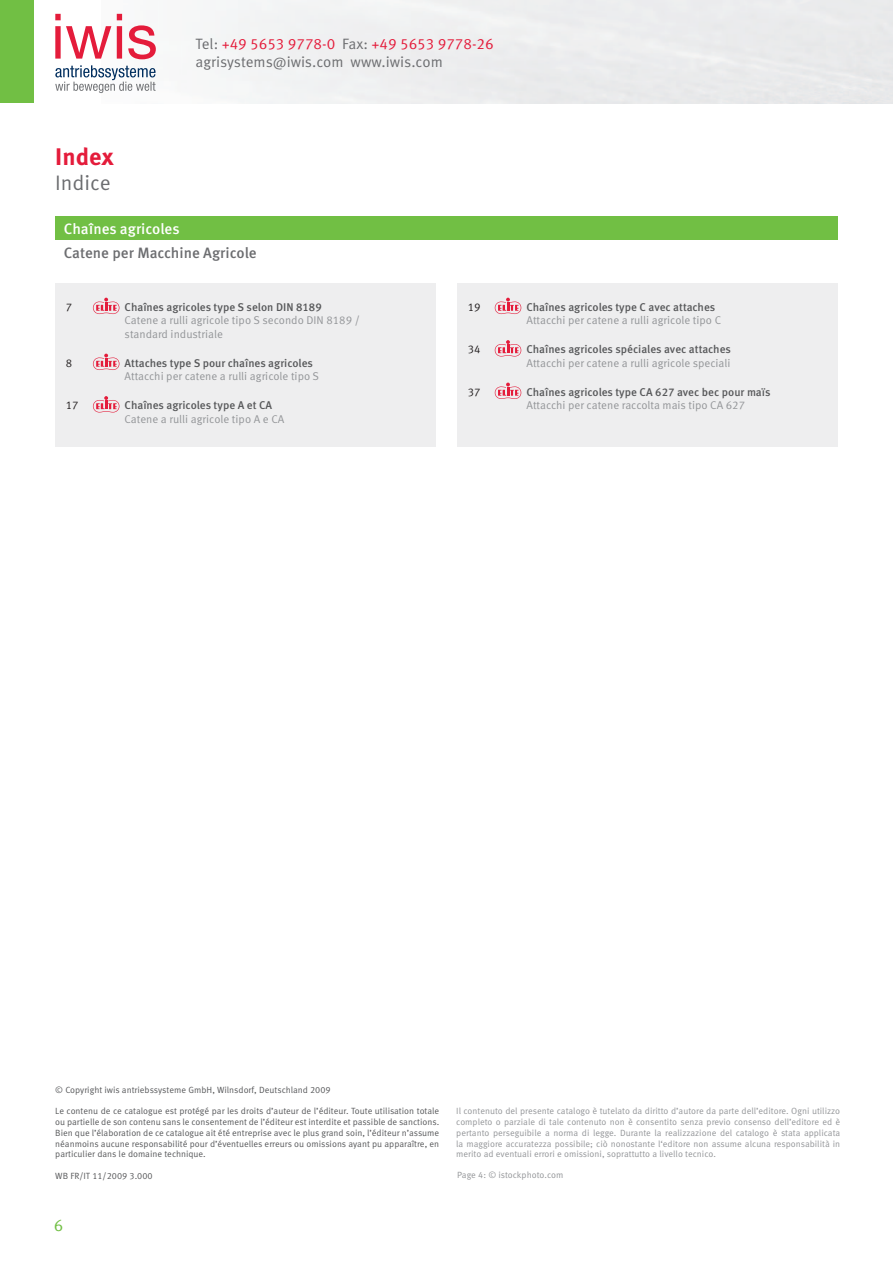
<style>
.page{position:relative;width:893px;height:1263px;background:#fff}
.page>*{position:absolute;margin:0;border:0;box-sizing:border-box;transform-origin:0 0}
.Headline{font:700 24px "Meta OT";color:#e41c3b}
.Subhead{font:21px "Meta OT";color:#6c6d70}
.t1{font:16.5px "Meta OT";color:#71bf44}
.t2{font:15px/18px "Meta OT";color:#6c6d70}
.Überschrift_1{font:500 15px "Meta OT";color:#6c6d70}
.Überschrift_1-2{font:500 15px "Meta OT";color:#fff}
.t3{font:11.25px/13.5px "Meta OT";color:#939598}
.t4{font:500 11.25px/13.5px "Meta OT";color:#57585a}
.t5{font:11.25px "Meta OT";color:#231f20}
.t6{font:9px/10.8px "Meta OT";color:#57585a;text-align:justify}
.t7{font:9px/10.8px "Meta OT";color:#939598;text-align:justify}
.s1{color:#e41c3b}
.s2{font-weight:500;color:#57585a}
.s3{font-weight:400;color:#939598}
</style>
<div class="page">
<div style="left:0;top:0;width:34px;height:103px;background:#71bf44"></div>
<svg style="left:55px;top:65px;width:101px;height:28px"></svg>
<svg style="left:55px;top:14px;width:101px;height:45px"></svg>
<div style="left:55px;top:283px;width:381px;height:164px;background:#eeeeef"></div>
<div style="left:457px;top:283px;width:381px;height:164px;background:#eeeeef"></div>
<svg style="left:495px;top:298px;width:26px;height:16px"></svg>
<svg style="left:495px;top:340px;width:26px;height:17px"></svg>
<svg style="left:495px;top:383px;width:26px;height:16px"></svg>
<svg style="left:93px;top:298px;width:26px;height:16px"></svg>
<svg style="left:93px;top:354px;width:26px;height:16px"></svg>
<svg style="left:93px;top:396px;width:26px;height:16px"></svg>
<div style="left:55px;top:217px;width:783px;height:23px;background:#71bf44"></div>
<h3 class="t2" style="left:196px;top:35px;width:300px">Tel: <span class="s1">+49 5653 9778-0</span> Fax: <span class="s1">+49 5653 9778-26 </span>agrisystems@iwis.com www.iwis.com</h3>
<p class="Headline" style="left:55px;top:141px;width:60px">Index</p>
<p class="Subhead" style="left:55px;top:170px;width:57px">Indice</p>
<p class="Überschrift_1-2" style="left:64px;top:219px;width:117px">ChaÎnes agricoles</p>
<p class="Überschrift_1" style="left:64px;top:244px;width:194px">Catene per Macchine Agricole</p>
<p class="t5" style="left:66px;top:300px;width:8px">7</p>
<p class="t3" style="left:125px;top:300px;width:237px"><span class="s2">Chaînes agricoles type S selon DIN 8189<br></span>Catene a rulli agricole tipo S secondo DIN 8189 / standard industriale</p>
<p class="t5" style="left:66px;top:356px;width:8px">8</p>
<p class="t3" style="left:125px;top:356px;width:196px"><span class="s2">Attaches type S pour chaînes agricoles<br></span>Attacchi per catene a rulli agricole tipo S</p>
<p class="t5" style="left:66px;top:399px;width:14px">17</p>
<p class="t3" style="left:125px;top:399px;width:161px"><span class="s2">Chaînes agricoles type A et CA<br></span>Catene a rulli agricole tipo A e CA</p>
<p class="t5" style="left:468px;top:300px;width:14px">19</p>
<p class="t3" style="left:526px;top:300px;width:196px"><span class="s2">Chaînes agricoles type C avec attaches<br></span>Attacchi per catene a rulli agricole tipo C</p>
<p class="t5" style="left:468px;top:343px;width:14px">34</p>
<p class="t3" style="left:526px;top:343px;width:206px"><span class="s2">Chaînes agricoles spéciales avec attaches<br></span>Attacchi per catene a rulli agricole speciali</p>
<p class="t5" style="left:468px;top:385px;width:14px">37</p>
<p class="t4" style="left:526px;top:385px;width:245px">Chaînes agricoles type CA 627 avec bec pour maïs<br><span class="s3">Attacchi per catene raccolta mais tipo CA 627</span></p>
<p class="t6" style="left:55px;top:1084px;width:277px">© Copyright iwis antriebssysteme GmbH, Wilnsdorf, Deutschland 2009</p>
<p class="t6" style="left:55px;top:1106px;width:385px">Le contenu de ce catalogue est protégé par les droits d’auteur de l’éditeur. Toute utilisation totale ou partielle de son contenu sans le consentement de l’éditeur est interdite et passible de sanctions.<br>Bien que l’élaboration de ce catalogue ait été entreprise avec le plus grand soin, l’éditeur n’assume néanmoins aucune responsabilité pour d’éventuelles erreurs ou omissions ayant pu apparaître, en particulier dans le domaine technique.</p>
<p class="t6" style="left:55px;top:1170px;width:99px">WB FR/IT 11/2009 3.000</p>
<h3 class="t1" style="left:54px;top:1215px;width:11px">6</h3>
<p class="t7" style="left:456px;top:1106px;width:385px">Il contenuto del presente catalogo è tutelato da diritto d’autore da parte dell’editore. Ogni utilizzo completo o parziale di tale contenuto non è consentito senza previo consenso dell’editore ed è pertanto perseguibile a norma di legge. Durante la realizzazione del catalogo è stata applicata la maggiore accuratezza possibile; ciò nonostante l‘editore non assume alcuna responsabilità in merito ad eventuali errori e omissioni, soprattutto a livello tecnico.</p>
<p class="t7" style="left:457px;top:1170px;width:108px">Page 4: © istockphoto.com</p>
</div>
